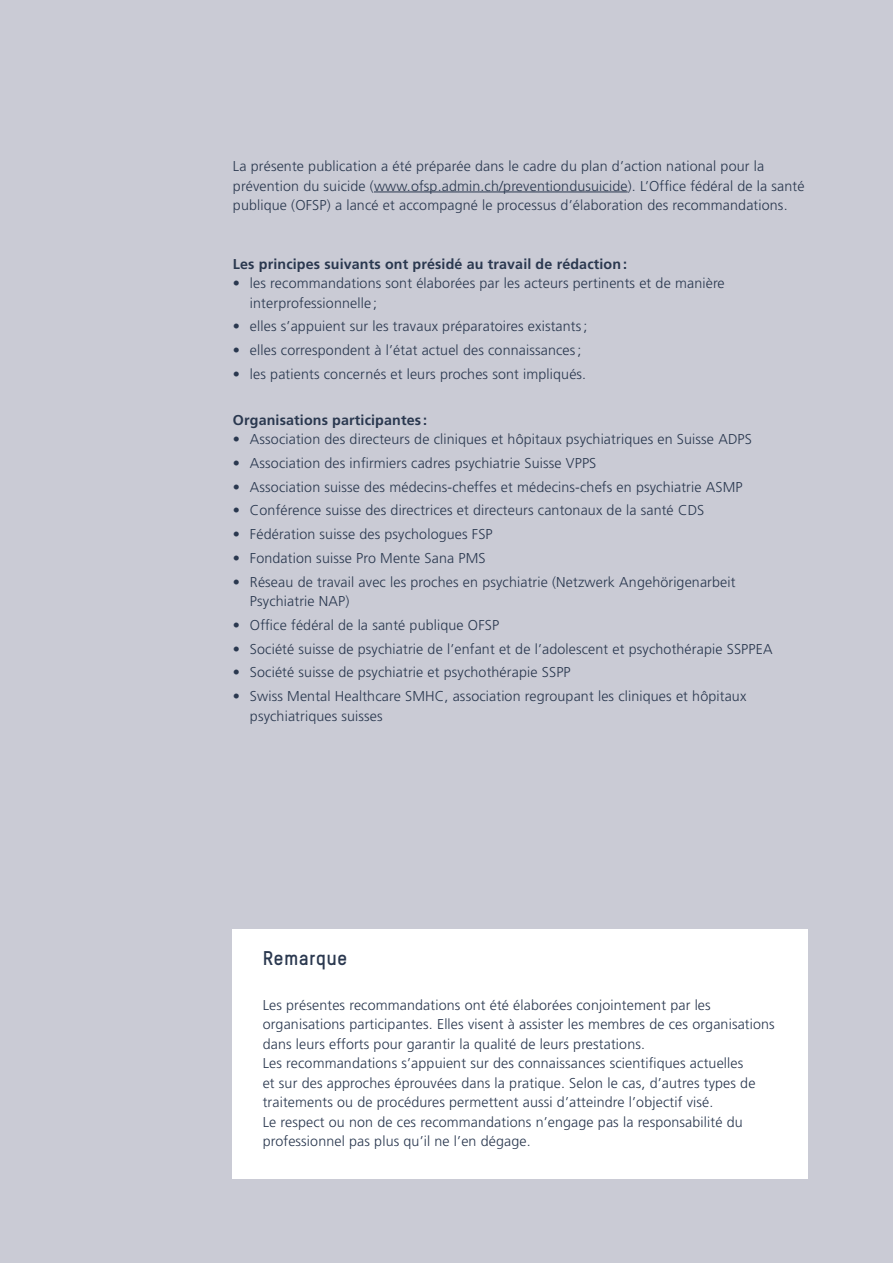
<style>
.page{position:relative;width:893px;height:1263px;background:#cacbd5}
.page>*{position:absolute;margin:0;border:0;box-sizing:border-box;transform-origin:0 0}
.T-Star_11pt{font:700 19.5px "TSTAR";letter-spacing:.01em;color:#2a384f}
.Frutiger_Lauftext_9{font:300 14.25px/19.5px "Frutiger";letter-spacing:.01em;color:#2a384f}
.Frutiger_Lauftext_9-2{font:700 14.25px "Frutiger";letter-spacing:.01em;color:#2a384f}
</style>
<div class="page">
<hr style="left:374px;top:192px;width:254px;height:1px;background:#2a384f">
<div style="left:233px;top:929px;width:575px;height:249px;background:#fff"></div>
<p class="Frutiger_Lauftext_9" style="left:233px;top:156px;width:573px">La présente publication a été préparée dans le cadre du plan d’action national pour la prévention du suicide (www.ofsp.admin.ch/preventiondusuicide). L’Office fédéral de la santé publique (OFSP) a lancé et accompagné le processus d’élaboration des recommandations.</p>
<p class="Frutiger_Lauftext_9-2" style="left:233px;top:255px;width:396px">Les principes suivants ont présidé au travail de rédaction:</p>
<p class="Frutiger_Lauftext_9" style="left:250px;top:273px;width:476px;text-indent:-17px">• les recommandations sont élaborées par les acteurs pertinents et de manière interprofessionnelle ;</p>
<p class="Frutiger_Lauftext_9" style="left:233px;top:317px;width:356px">• elles s’appuient sur les travaux préparatoires existants;</p>
<p class="Frutiger_Lauftext_9" style="left:233px;top:340px;width:350px">• elles correspondent à l’état actuel des connaissances;</p>
<p class="Frutiger_Lauftext_9" style="left:233px;top:364px;width:355px">• les patients concernés et leurs proches sont impliqués.</p>
<p class="Frutiger_Lauftext_9-2" style="left:233px;top:411px;width:196px">Organisations participantes :</p>
<p class="Frutiger_Lauftext_9" style="left:233px;top:429px;width:521px">• Association des directeurs de cliniques et hôpitaux psychiatriques en Suisse ADPS</p>
<p class="Frutiger_Lauftext_9" style="left:233px;top:453px;width:365px">• Association des infirmiers cadres psychiatrie Suisse VPPS</p>
<p class="Frutiger_Lauftext_9" style="left:233px;top:477px;width:511px">• Association suisse des médecins-cheffes et médecins-chefs en psychiatrie ASMP</p>
<p class="Frutiger_Lauftext_9" style="left:233px;top:501px;width:473px">• Conférence suisse des directrices et directeurs cantonaux de la santé CDS</p>
<p class="Frutiger_Lauftext_9" style="left:233px;top:524px;width:261px">• Fédération suisse des psychologues FSP</p>
<p class="Frutiger_Lauftext_9" style="left:233px;top:548px;width:254px">• Fondation suisse Pro Mente Sana PMS</p>
<p class="Frutiger_Lauftext_9" style="left:250px;top:572px;width:487px;text-indent:-17px">• Réseau de travail avec les proches en psychiatrie (Netzwerk Angehörigenarbeit<br>Psychiatrie NAP)</p>
<p class="Frutiger_Lauftext_9" style="left:233px;top:615px;width:268px">• Office fédéral de la santé publique OFSP</p>
<p class="Frutiger_Lauftext_9" style="left:233px;top:639px;width:541px">• Société suisse de psychiatrie de l’enfant et de l’adolescent et psychothérapie SSPPEA</p>
<p class="Frutiger_Lauftext_9" style="left:233px;top:663px;width:339px">• Société suisse de psychiatrie et psychothérapie SSPP</p>
<p class="Frutiger_Lauftext_9" style="left:250px;top:686px;width:498px;text-indent:-17px">• Swiss Mental Healthcare SMHC, association regroupant les cliniques et hôpitaux psychiatriques suisses</p>
<p class="T-Star_11pt" style="left:263px;top:946px;width:86px">Remarque</p>
<p class="Frutiger_Lauftext_9" style="left:263px;top:995px;width:514px">Les présentes recommandations ont été élaborées conjointement par les organisations participantes. Elles visent à assister les membres de ces organisations dans leurs efforts pour garantir la qualité de leurs prestations.</p>
<p class="Frutiger_Lauftext_9" style="left:263px;top:1053px;width:494px">Les recommandations s’appuient sur des connaissances scientifiques actuelles et sur des approches éprouvées dans la pratique. Selon le cas, d’autres types de traitements ou de procédures permettent aussi d’atteindre l’objectif visé.</p>
<p class="Frutiger_Lauftext_9" style="left:263px;top:1112px;width:482px">Le respect ou non de ces recommandations n’engage pas la responsabilité du professionnel pas plus qu’il ne l’en dégage.</p>
</div>
